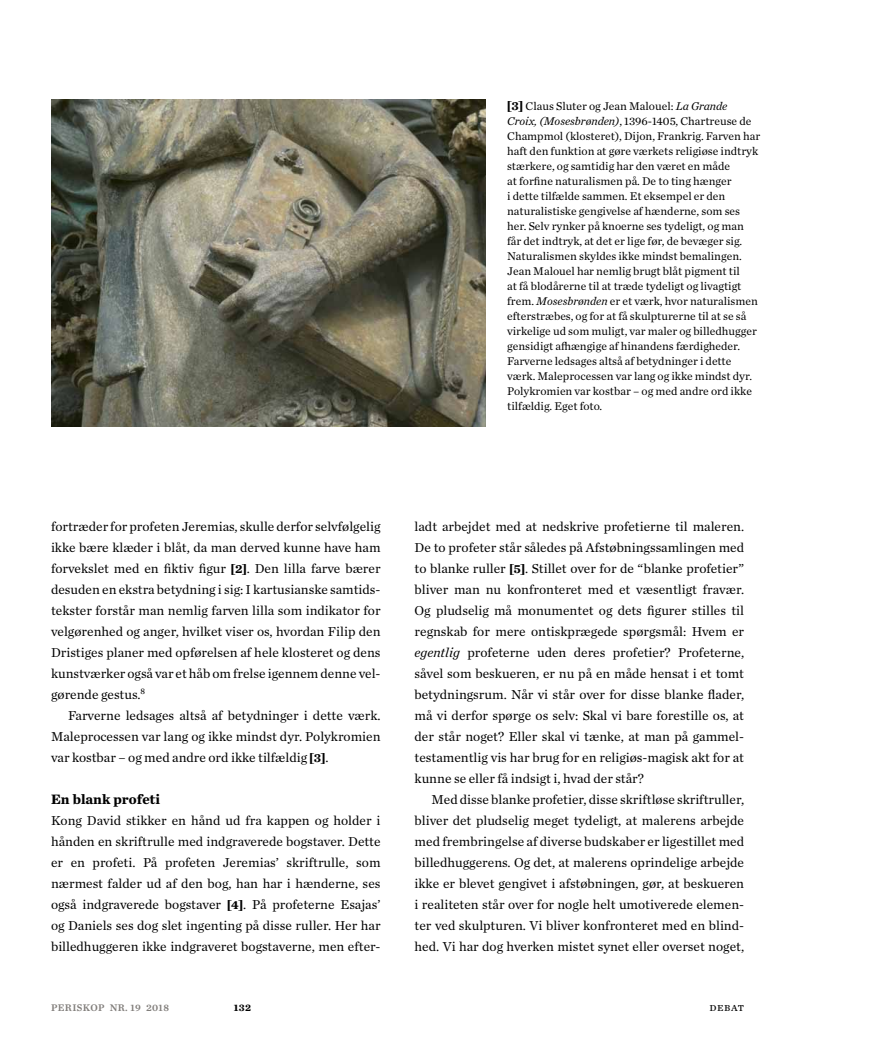
<style>
.page{position:relative;width:893px;height:1063px;background:#fff}
.page>*{position:absolute;margin:0;border:0;box-sizing:border-box;transform-origin:0 0}
.t1{font:700 14.25px "Chronicle Text G1";color:#000}
.t2{font:13.5px/21px "Chronicle Text G1";color:#000;text-align:justify}
.t3{font:11.7px/15px "Chronicle Text G1";color:#000}
.t4{font:10.05px "Chronicle Text G3 Semi";letter-spacing:.04em;color:#817e7b}
.t5{font:700 10.05px "Chronicle Text G3";color:#000}
.s1{font-family:"Chronicle Text G4";font-weight:700;font-size:12.45px}
.s2{font-style:italic}
</style>
<div class="page">
<img style="left:51px;top:100px;width:435px;height:326px">
<p class="t3" style="left:507px;top:98px;width:255px"><span class="s1">[3]</span> Claus Sluter og Jean Malouel: <span class="s2">La Grande Croix, (Mosesbrønden)</span>, 1396-1405, Chartreuse de Champmol (klosteret), Dijon, Frankrig. Farven har haft den funktion at gøre værkets religiøse indtryk stærkere, og samtidig har den været en måde<br>at forfine naturalismen på. De to ting hænger<br>i dette tilfælde sammen. Et eksempel er den naturalistiske gengivelse af hænderne, som ses her. Selv rynker på knoerne ses tydeligt, og man får det indtryk, at det er lige før, de bevæger sig.<br>Naturalismen skyldes ikke mindst bemalingen.<br>Jean Malouel har nemlig brugt blåt pigment til<br>at få blodårerne til at træde tydeligt og livagtigt frem. <span class="s2">Mosesbrønden</span> er et værk, hvor naturalismen efterstræbes, og for at få skulpturerne til at se så virkelige ud som muligt, var maler og billedhugger gensidigt afhængige af hinandens færdigheder.<br>Farverne ledsages altså af betydninger i dette værk. Maleprocessen var lang og ikke mindst dyr.<br>Polykromien var kostbar – og med andre ord ikke tilfældig. Eget foto.</p>
<p class="t2" style="left:51px;top:515px;width:331px">fortræder for profeten Jeremias, skulle derfor selvfølgelig ikke bære klæder i blåt, da man derved kunne have ham forvekslet med en fiktiv figur <span class="s1">[2]</span>. Den lilla farve bærer desuden en ekstra betydning i sig: I kartusianske samtids&shy;tekster forstår man nemlig farven lilla som indikator for velgørenhed og anger, hvilket viser os, hvordan Filip den Dristiges planer med opførelsen af hele klosteret og dens kunstværker også var et håb om frelse igennem denne vel&shy;gørende gestus.<sup>8</sup></p>
<p class="t2" style="left:51px;top:704px;width:331px;text-indent:17px">Farverne ledsages altså af betydninger i dette værk.<br>Maleprocessen var lang og ikke mindst dyr. Polykromien var kostbar – og med andre ord ikke tilfældig <span class="s1">[3]</span>.</p>
<p class="t1" style="left:51px;top:788px;width:111px">En blank profeti</p>
<p class="t2" style="left:51px;top:809px;width:331px">Kong David stikker en hånd ud fra kappen og holder i hånden en skriftrulle med indgraverede bogstaver. Dette er en profeti. På profeten Jeremias’ skriftrulle, som nærmest falder ud af den bog, han har i hænderne, ses også indgraverede bogstaver <span class="s1">[4]</span>. På profeterne Esajas’ og Daniels ses dog slet ingenting på disse ruller. Her har billedhuggeren ikke indgraveret bogstaverne, men efter-</p>
<p class="t2" style="left:415px;top:515px;width:331px">ladt arbejdet med at nedskrive profetierne til maleren.<br>De to profeter står således på Afstøbningssamlingen med to blanke ruller <span class="s1">[5]</span>. Stillet over for de “blanke profetier” bliver man nu konfronteret med et væsentligt fravær.<br>Og pludselig må monumentet og dets figurer stilles til regnskab for mere ontiskprægede spørgsmål: Hvem er <span class="s2">egentlig</span> profeterne uden deres profetier? Profeterne, såvel som beskueren, er nu på en måde hensat i et tomt betydningsrum. Når vi står over for disse blanke flader, må vi derfor spørge os selv: Skal vi bare forestille os, at der står noget? Eller skal vi tænke, at man på gammel&shy;testamentlig vis har brug for en religiøs-magisk akt for at kunne se eller få indsigt i, hvad der står?</p>
<p class="t2" style="left:415px;top:788px;width:331px;text-indent:17px">Med disse blanke profetier, disse skriftløse skriftruller, bliver det pludselig meget tydeligt, at malerens arbejde med frembringelse af diverse budskaber er ligestillet med billedhuggerens. Og det, at malerens oprindelige arbejde ikke er blevet gengivet i afstøbningen, gør, at beskueren i realiteten står over for nogle helt umotiverede elemen&shy;ter ved skulpturen. Vi bliver konfronteret med en blind&shy;hed. Vi har dog hverken mistet synet eller overset noget,</p>
<p class="t4" style="left:51px;top:1000px;width:120px">PERISKOP NR. 19 2018</p>
<p class="t5" style="left:234px;top:1000px;width:19px">132</p>
<p class="t3" style="left:710px;top:999px;width:36px">debat</p>
</div>
